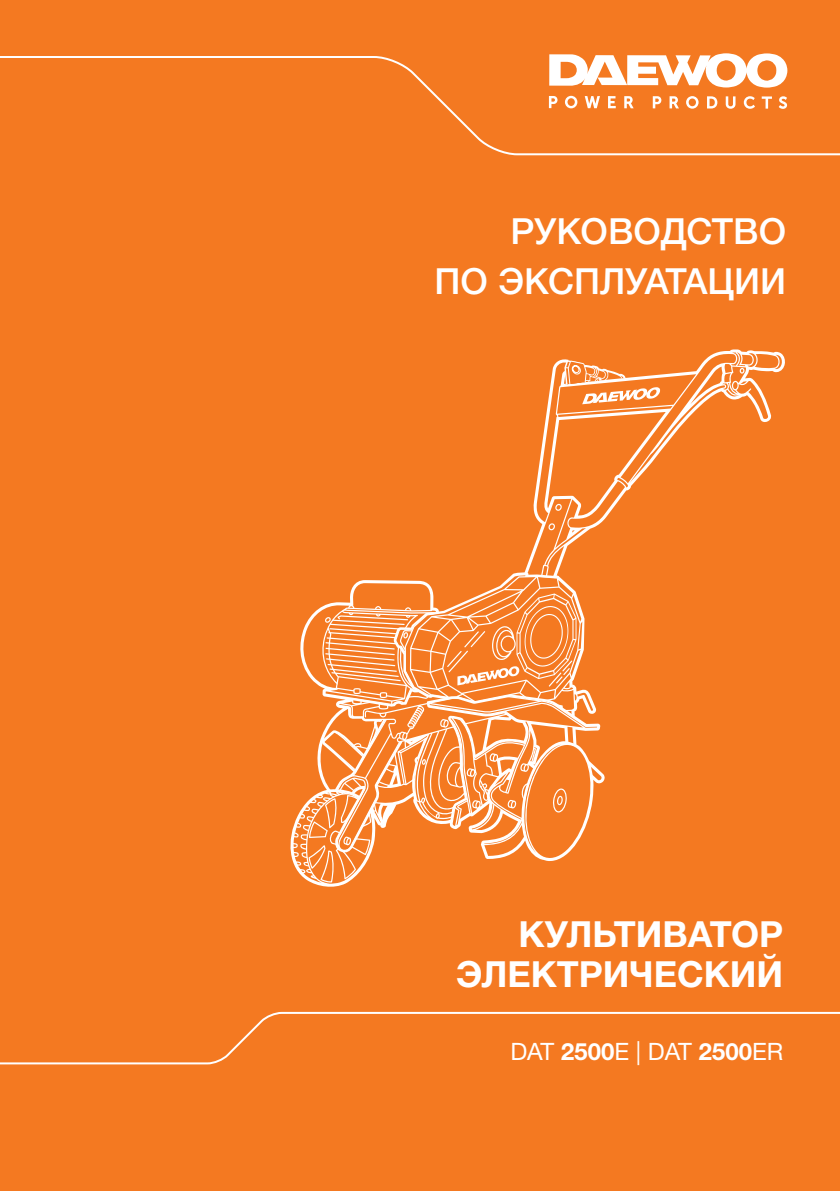
<style>
.page{position:relative;width:840px;height:1191px;background:#fff}
.page>*{position:absolute;margin:0;border:0;box-sizing:border-box;transform-origin:0 0}
.t1{font:500 36px/49.6px "Helvetica Neue LTW1 G";color:#fff;text-align:right}
.t2{font:700 36px/40px "Helvetica Neue LTW1 G";color:#fff;text-align:right}
.t3{font:24px "Helvetica Neue Cyr";color:#fff}
.s1{font-weight:700}
</style>
<div class="page">
<div style="left:0;top:0;width:839px;height:1191px;background:#f47921"></div>
<svg style="left:0;top:56px;width:839px;height:100px"></svg>
<svg style="left:0;top:1011px;width:839px;height:54px"></svg>
<svg style="left:290px;top:349px;width:494px;height:538px"></svg>
<svg style="left:587px;top:761px;width:5px;height:17px"></svg>
<svg style="left:525px;top:573px;width:31px;height:5px"></svg>
<svg style="left:321px;top:593px;width:255px;height:260px"></svg>
<svg style="left:558px;top:349px;width:68px;height:36px"></svg>
<svg style="left:549px;top:53px;width:238px;height:35px"></svg>
<svg style="left:548px;top:96px;width:9px;height:12px"></svg>
<svg style="left:564px;top:96px;width:13px;height:12px"></svg>
<svg style="left:584px;top:96px;width:15px;height:12px"></svg>
<svg style="left:607px;top:96px;width:8px;height:12px"></svg>
<svg style="left:624px;top:96px;width:9px;height:12px"></svg>
<svg style="left:652px;top:96px;width:9px;height:12px"></svg>
<svg style="left:669px;top:96px;width:9px;height:12px"></svg>
<svg style="left:685px;top:96px;width:13px;height:13px"></svg>
<svg style="left:706px;top:96px;width:11px;height:12px"></svg>
<svg style="left:725px;top:96px;width:10px;height:13px"></svg>
<svg style="left:743px;top:96px;width:11px;height:13px"></svg>
<svg style="left:761px;top:96px;width:10px;height:13px"></svg>
<svg style="left:778px;top:96px;width:8px;height:13px"></svg>
<p class="t1" style="left:434px;top:207px;width:353px">РУКОВОДСТВО<br>ПО ЭКСПЛУАТАЦИИ</p>
<p class="t2" style="left:455px;top:914px;width:329px">КУЛЬТИВАТОР<br>ЭЛЕКТРИЧЕСКИЙ</p>
<p class="t3" style="left:510px;top:1038px;width:274px">DAT <span class="s1">2500</span>E | DAT <span class="s1">2500</span>ER</p>
</div>
